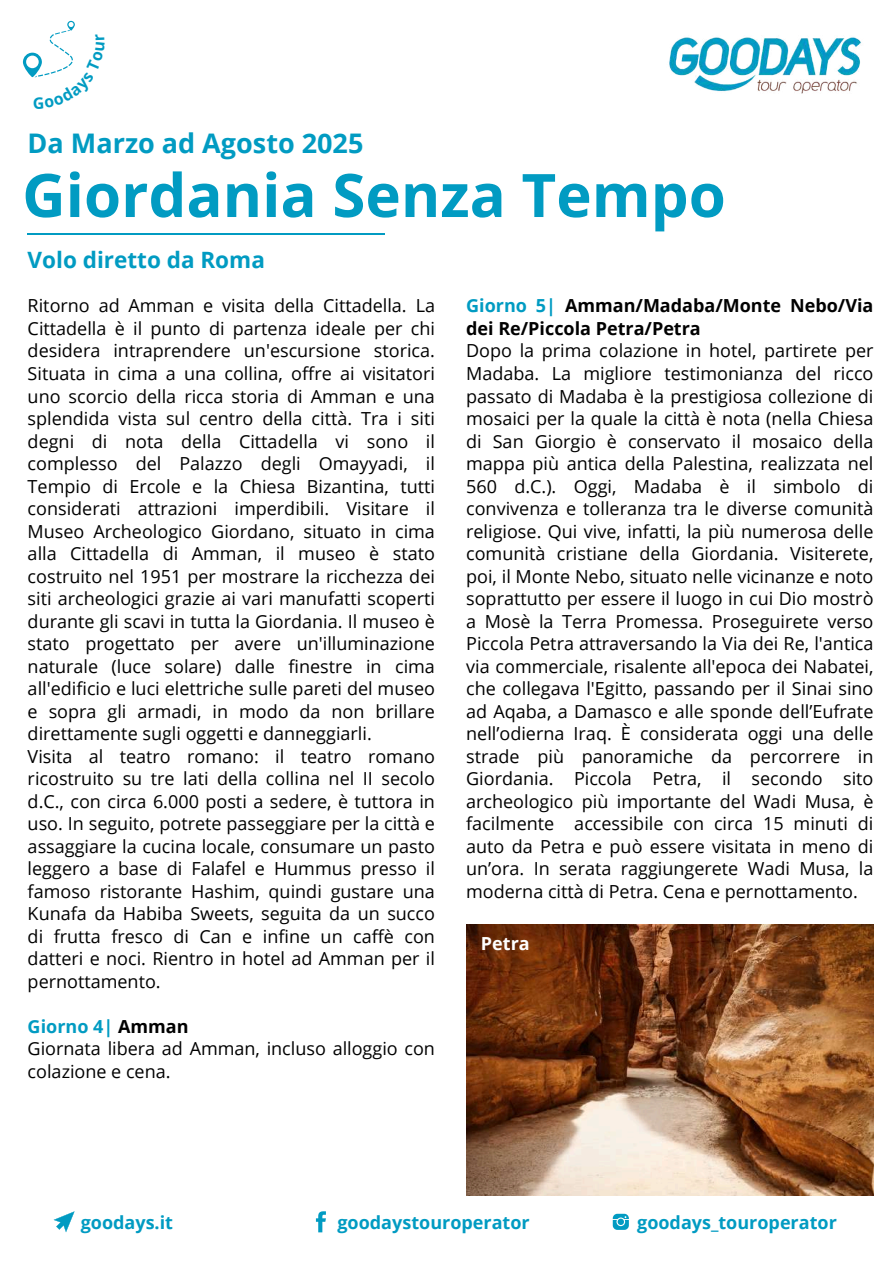
<style>
.page{position:relative;width:894px;height:1264px;background:#fff}
.page>*{position:absolute;margin:0;border:0;box-sizing:border-box;transform-origin:0 0}
.t1{font:700 60px "Open Sans";color:#019bc2}
.t2{font:700 27px "Open Sans";color:#019bc2}
.t3{font:700 22.5px "Open Sans";color:#019bc2}
.t4{font:18px/22.5px "Open Sans";color:#000}
.t5{font:700 18px/22.5px "Open Sans";color:#000}
.t6{font:700 18px "Open Sans";color:#019bc2}
.t7{font:700 18px "Open Sans";color:#fff}
.s1{font-weight:700;color:#019bc2}
.s2{font-weight:700}
.s3{color:#019bc2}
</style>
<div class="page">
<svg style="left:53px;top:1211px;width:22px;height:21px"></svg>
<svg style="left:316px;top:1211px;width:10px;height:21px"></svg>
<svg style="left:612px;top:1213px;width:16px;height:16px"></svg>
<img style="left:669px;top:37px;width:192px;height:57px">
<hr style="left:28px;top:233px;width:356px;height:2px;background:#019bc2">
<img style="left:466px;top:924px;width:407px;height:271px">
<svg style="left:23px;top:21px;width:52px;height:57px"></svg>
<h2 class="t2" style="left:28px;top:124px;width:337px">Da Marzo ad Agosto 2025</h2>
<h1 class="t1" style="left:22px;top:153px;width:705px">Giordania Senza Tempo</h1>
<p class="t3" style="left:28px;top:244px;width:239px">Volo diretto da Roma</p>
<p class="t4" style="left:28px;top:294px;width:409px">Ritorno ad Amman e visita della Cittadella. La Cittadella è il punto di partenza ideale per chi desidera intraprendere un'escursione storica.<br>Situata in cima a una collina, offre ai visitatori uno scorcio della ricca storia di Amman e una splendida vista sul centro della città. Tra i siti degni di nota della Cittadella vi sono il complesso del Palazzo degli Omayyadi, il Tempio di Ercole e la Chiesa Bizantina, tutti considerati attrazioni imperdibili. Visitare il Museo Archeologico Giordano, situato in cima alla Cittadella di Amman, il museo è stato costruito nel 1951 per mostrare la ricchezza dei siti archeologici grazie ai vari manufatti scoperti durante gli scavi in tutta la Giordania. Il museo è stato progettato per avere un'illuminazione naturale (luce solare) dalle finestre in cima all'edificio e luci elettriche sulle pareti del museo e sopra gli armadi, in modo da non brillare direttamente sugli oggetti e danneggiarli.<br>Visita al teatro romano: il teatro romano ricostruito su tre lati della collina nel II secolo d.C., con circa 6.000 posti a sedere, è tuttora in uso. In seguito, potrete passeggiare per la città e assaggiare la cucina locale, consumare un pasto leggero a base di Falafel e Hummus presso il famoso ristorante Hashim, quindi gustare una Kunafa da Habiba Sweets, seguita da un succo di frutta fresco di Can e infine un caffè con datteri e noci. Rientro in hotel ad Amman per il pernottamento.</p>
<p class="t4" style="left:28px;top:1014px;width:409px"><span class="s1">Giorno 4|</span> <span class="s2">Amman<br></span>Giornata libera ad Amman, incluso alloggio con colazione e cena.</p>
<p class="t5" style="left:466px;top:294px;width:408px"><span class="s3">Giorno 5|</span> Amman/Madaba/Monte Nebo/Via dei Re/Piccola Petra/Petra</p>
<p class="t4" style="left:466px;top:339px;width:409px;text-align:justify">Dopo la prima colazione in hotel, partirete per Madaba. La migliore testimonianza del ricco passato di Madaba è la prestigiosa collezione di mosaici per la quale la città è nota (nella Chiesa di San Giorgio è conservato il mosaico della mappa più antica della Palestina, realizzata nel 560 d.C.). Oggi, Madaba è il simbolo di convivenza e tolleranza tra le diverse comunità religiose. Qui vive, infatti, la più numerosa delle comunità cristiane della Giordania. Visiterete, poi, il Monte Nebo, situato nelle vicinanze e noto soprattutto per essere il luogo in cui Dio mostrò a Mosè la Terra Promessa. Proseguirete verso Piccola Petra attraversando la Via dei Re, l'antica via commerciale, risalente all'epoca dei Nabatei, che collegava l'Egitto, passando per il Sinai sino ad Aqaba, a Damasco e alle sponde dell’Eufrate nell’odierna Iraq. È considerata oggi una delle strade più panoramiche da percorrere in Giordania. Piccola Petra, il secondo sito archeologico più importante del Wadi Musa, è facilmente accessibile con circa 15 minuti di auto da Petra e può essere visitata in meno di un’ora. In serata raggiungerete Wadi Musa, la moderna città di Petra. Cena e pernottamento.</p>
<p class="t7" style="left:481px;top:930px;width:50px">Petra</p>
<p class="t6" style="left:81px;top:1209px;width:94px">goodays.it</p>
<p class="t6" style="left:337px;top:1209px;width:194px">goodaystouroperator</p>
<p class="t6" style="left:637px;top:1209px;width:201px">goodays_touroperator</p>
</div>
